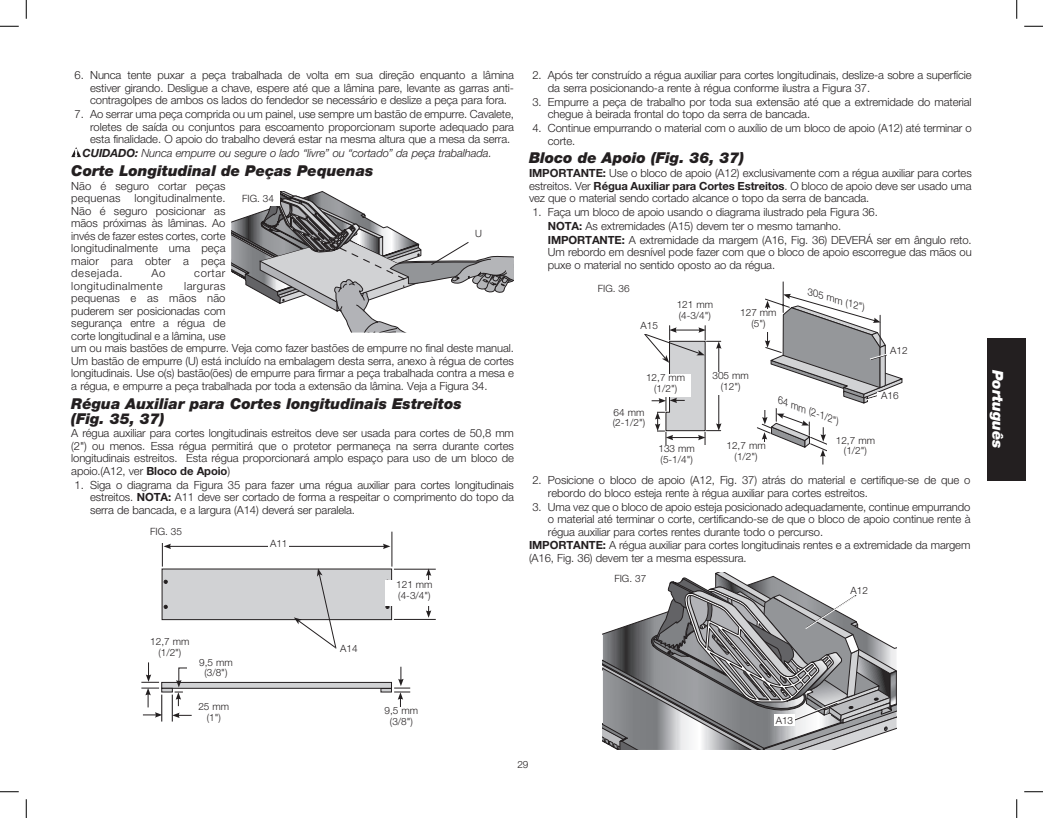
<style>
.page{position:relative;width:1043px;height:818px;background:#fff}
.page>*{position:absolute;margin:0;border:0;box-sizing:border-box;transform-origin:0 0}
._01-Headline{font:italic 900 15px/15px "Helvetica Neue LT Std";color:#231f20}
.t1{font:italic 900 15px "Helvetica Neue LT Std";letter-spacing:-.01em;color:#fff}
._04-BodyList{font:300 11.25px/12.5px "Helvetica Neue LT Std";letter-spacing:-.01em;color:#231f20;text-align:justify}
._03-BodyText{font:300 11.25px/12.5px "Helvetica Neue LT Std";letter-spacing:-.01em;color:#231f20;text-align:justify}
._10-Warning_Caution{font:italic 300 11.25px "Helvetica Neue LT Std";letter-spacing:-.01em;color:#231f20}
._03-BodyText-2{font:300 11.25px "Helvetica Neue LT Std";letter-spacing:.035em;color:#231f20}
.t2{font:italic 300 10.25px "Helvetica Neue LT Std";color:#231f20;scale:.94 1}
.t3{font:300 10px/10.6px "Helvetica Neue LT Std";color:#231f20;text-align:center}
.t4{font:italic 300 10px "Helvetica Neue LT Std";color:#231f20}
.s1{font-weight:700}
.s2{font-size:10px}
</style>
<div class="page">
<div style="left:987px;top:337px;width:38px;height:143px;background:#231f20"></div>
<svg style="left:71px;top:147px;width:10px;height:10px"></svg>
<svg style="left:231px;top:191px;width:283px;height:141px"></svg>
<div style="left:469px;top:229px;width:19px;height:15px;background:#fff"></div>
<div style="left:162px;top:568px;width:230px;height:51px;background:#d1d2d4"></div>
<svg style="left:162px;top:682px;width:230px;height:6px"></svg>
<svg style="left:381px;top:688px;width:11px;height:4px"></svg>
<svg style="left:162px;top:688px;width:10px;height:4px"></svg>
<svg style="left:164px;top:580px;width:4px;height:3px"></svg>
<svg style="left:164px;top:605px;width:4px;height:3px"></svg>
<hr style="left:392px;top:531px;width:1px;height:35px;background:#231f20">
<hr style="left:162px;top:531px;width:1px;height:35px;background:#231f20">
<hr style="left:394px;top:569px;width:42px;height:1px;background:#231f20">
<hr style="left:394px;top:619px;width:42px;height:1px;background:#231f20">
<div style="left:142px;top:527px;width:48px;height:15px;background:#fff"></div>
<svg style="left:294px;top:568px;width:43px;height:81px"></svg>
<hr style="left:169px;top:546px;width:216px;height:1px;background:#231f20">
<svg style="left:163px;top:543px;width:8px;height:6px"></svg>
<svg style="left:383px;top:543px;width:7px;height:6px"></svg>
<div style="left:269px;top:539px;width:20px;height:13px;background:#fff"></div>
<hr style="left:428px;top:574px;width:1px;height:38px;background:#231f20">
<svg style="left:426px;top:610px;width:5px;height:7px"></svg>
<svg style="left:426px;top:568px;width:5px;height:8px"></svg>
<svg style="left:394px;top:666px;width:16px;height:41px"></svg>
<svg style="left:172px;top:667px;width:20px;height:54px"></svg>
<svg style="left:141px;top:662px;width:21px;height:59px"></svg>
<div style="left:188px;top:658px;width:56px;height:21px;background:#fff"></div>
<div style="left:385px;top:580px;width:59px;height:26px;background:#fff"></div>
<hr style="left:718px;top:347px;width:1px;height:78px;background:#231f20">
<svg style="left:716px;top:423px;width:5px;height:7px"></svg>
<svg style="left:716px;top:341px;width:5px;height:8px"></svg>
<svg style="left:644px;top:327px;width:62px;height:113px"></svg>
<svg style="left:761px;top:283px;width:141px;height:181px"></svg>
<div style="left:719px;top:442px;width:54px;height:22px;background:#fff"></div>
<div style="left:736px;top:309px;width:44px;height:22px;background:#fff"></div>
<div style="left:709px;top:372px;width:43px;height:22px;background:#fff"></div>
<svg style="left:603px;top:572px;width:293px;height:178px"></svg>
<div style="left:774px;top:714px;width:20px;height:12px;background:#fff"></div>
<svg style="left:0;top:25px;width:19px;height:2px"></svg>
<svg style="left:1024px;top:25px;width:18px;height:2px"></svg>
<svg style="left:0;top:791px;width:19px;height:1px"></svg>
<svg style="left:1024px;top:791px;width:18px;height:1px"></svg>
<svg style="left:25px;top:0;width:2px;height:19px"></svg>
<svg style="left:25px;top:799px;width:2px;height:19px"></svg>
<svg style="left:1016px;top:0;width:1px;height:19px"></svg>
<svg style="left:1016px;top:799px;width:1px;height:19px"></svg>
<p class="_04-BodyList" style="left:90px;top:69px;width:425px;text-indent:-16px">6. Nunca tente puxar a peça trabalhada de volta em sua direção enquanto a lâmina estiver girando. Desligue a chave, espere até que a lâmina pare, levante as garras anti&shy;contragolpes de ambos os lados do fendedor se necessário e deslize a peça para fora.</p>
<p class="_04-BodyList" style="left:90px;top:108px;width:425px;text-indent:-16px">7. Ao serrar uma peça comprida ou um painel, use sempre um bastão de empurre. Cavalete, roletes de saída ou conjuntos para escoamento proporcionam suporte adequado para esta finalidade. O apoio do trabalho deverá estar na mesma altura que a mesa da serra.</p>
<p class="_10-Warning_Caution" style="left:83px;top:146px;width:410px"><span class="s1">CUIDADO:</span> Nunca empurre ou segure o lado “livre” ou “cortado” da peça trabalhada.</p>
<p class="_01-Headline" style="left:71px;top:163px;width:304px">Corte Longitudinal de Peças Pequenas</p>
<p class="_03-BodyText" style="left:71px;top:179px;width:156px">Não é seguro cortar peças</p>
<p class="t3" style="left:242px;top:193px;width:33px">FIG. 34</p>
<p class="t3" style="left:475px;top:227px;width:8px">U</p>
<p class="_03-BodyText" style="left:71px;top:192px;width:156px">pequenas longitudinalmente.<br>Não é seguro posicionar as mãos próximas às lâminas. Ao invés de fazer estes cortes, corte longitudinalmente uma peça maior para obter a peça desejada.</p>
<p class="_03-BodyText" style="left:151px;top:267px;width:15px">Ao</p>
<p class="_03-BodyText" style="left:194px;top:267px;width:33px">cortar</p>
<p class="_03-BodyText-2" style="left:71px;top:279px;width:93px">longitudinalmente</p>
<p class="_03-BodyText" style="left:71px;top:279px;width:444px;text-align:left;text-indent:113px">larguras<br>pequenas e as mãos não<br>puderem ser posicionadas com<br>segurança entre a régua de<br>corte longitudinal e a lâmina, use<br>um ou mais bastões de empurre. Veja como fazer bastões de empurre no final deste manual.<br>Um bastão de empurre (U) está incluído na embalagem desta serra, anexo à régua de cortes longitudinais. Use o(s) bastão(ões) de empurre para firmar a peça trabalhada contra a mesa e a régua, e empurre a peça trabalhada por toda a extensão da lâmina. Veja a Figura 34.</p>
<p class="_01-Headline" style="left:71px;top:395px;width:392px">Régua Auxiliar para Cortes longitudinais Estreitos (Fig. 35, 37)</p>
<p class="_03-BodyText" style="left:71px;top:427px;width:444px">A régua auxiliar para cortes longitudinais estreitos deve ser usada para cortes de 50,8 mm (2") ou menos. Essa régua permitirá que o protetor permaneça na serra durante cortes longitudinais estreitos. Esta régua proporcionará amplo espaço para uso de um bloco de apoio.(A12, ver <span class="s1">Bloco de Apoio</span>)</p>
<p class="_04-BodyList" style="left:90px;top:478px;width:425px;text-indent:-16px">1. Siga o diagrama da Figura 35 para fazer uma régua auxiliar para cortes longitudinais estreitos. <span class="s1">NOTA:</span> A11 deve ser cortado de forma a respeitar o comprimento do topo da serra de bancada, e a largura (A14) deverá ser paralela.</p>
<p class="t3" style="left:150px;top:525px;width:33px">FIG. 35</p>
<p class="t3" style="left:270px;top:537px;width:19px">A11</p>
<p class="t3" style="left:396px;top:578px;width:38px;text-align:left">121 mm (4-3/4")</p>
<p class="_04-BodyList" style="left:548px;top:69px;width:425px;text-indent:-16px">2. Após ter construído a régua auxiliar para cortes longitudinais, deslize-a sobre a superfície da serra posicionando-a rente à régua conforme ilustra a Figura 37.</p>
<p class="_04-BodyList" style="left:548px;top:95px;width:425px;text-indent:-16px">3. Empurre a peça de trabalho por toda sua extensão até que a extremidade do material chegue à beirada frontal do topo da serra de bancada.</p>
<p class="_04-BodyList" style="left:548px;top:121px;width:425px;text-indent:-16px">4. Continue empurrando o material com o auxílio de um bloco de apoio (A12) até terminar o corte.</p>
<p class="_01-Headline" style="left:529px;top:150px;width:217px">Bloco de Apoio (Fig. 36, 37)</p>
<p class="_03-BodyText" style="left:529px;top:167px;width:444px"><span class="s1">IMPORTANTE:</span> Use o bloco de apoio (A12) exclusivamente com a régua auxiliar para cortes estreitos. Ver <span class="s1">Régua Auxiliar para Cortes Estreitos</span>. O bloco de apoio deve ser usado uma vez que o material sendo cortado alcance o topo da serra de bancada.</p>
<p class="_04-BodyList" style="left:532px;top:205px;width:347px">1. Faça um bloco de apoio usando o diagrama ilustrado pela Figura 36.</p>
<p class="_04-BodyList" style="left:548px;top:219px;width:295px"><span class="s1">NOTA:</span> As extremidades (A15) devem ter o mesmo tamanho.</p>
<p class="_04-BodyList" style="left:548px;top:233px;width:425px"><span class="s1">IMPORTANTE:</span> A extremidade da margem (A16, Fig. 36) DEVERÁ ser em ângulo reto.<br>Um rebordo em desnível pode fazer com que o bloco de apoio escorregue das mãos ou puxe o material no sentido oposto ao da régua.</p>
<p class="t4" style="left:810px;top:285px;width:61px;rotate:16deg">305 mm (12")</p>
<p class="t3" style="left:598px;top:283px;width:33px">FIG. 36</p>
<p class="t3" style="left:676px;top:299px;width:38px;text-align:left">121 mm (4-3/4")</p>
<p class="t3" style="left:740px;top:307px;width:38px">127 mm (5")</p>
<p class="t3" style="left:640px;top:319px;width:19px">A15</p>
<p class="t3" style="left:646px;top:372px;width:41px">12,7 mm (1/2")</p>
<p class="t3" style="left:613px;top:407px;width:34px;text-align:left">64 mm (2-1/2")</p>
<p class="t3" style="left:658px;top:443px;width:38px;text-align:left">133 mm (5-1/4")</p>
<p class="t3" style="left:712px;top:370px;width:38px">305 mm (12")</p>
<p class="t3" style="left:726px;top:440px;width:41px">12,7 mm (1/2")</p>
<p class="t3" style="left:890px;top:345px;width:19px">A12</p>
<p class="t3" style="left:881px;top:390px;width:19px">A16</p>
<p class="t2" style="left:781px;top:394px;width:70px;rotate:20deg">64 mm (2-1/2<span class="s2">")</span></p>
<p class="t3" style="left:835px;top:434px;width:41px">12,7 mm (1/2")</p>
<p class="_04-BodyList" style="left:548px;top:473px;width:424px;text-indent:-16px">2. Posicione o bloco de apoio (A12, Fig. 37) atrás do material e certifique-se de que o rebordo do bloco esteja rente à régua auxiliar para cortes estreitos.</p>
<p class="_04-BodyList" style="left:548px;top:500px;width:424px;text-indent:-16px">3. Uma vez que o bloco de apoio esteja posicionado adequadamente, continue empurrando o material até terminar o corte, certificando-se de que o bloco de apoio continue rente à régua auxiliar para cortes rentes durante todo o percurso.</p>
<p class="_03-BodyText" style="left:529px;top:539px;width:443px"><span class="s1">IMPORTANTE:</span> A régua auxiliar para cortes longitudinais rentes e a extremidade da margem (A16, Fig. 36) devem ter a mesma espessura.</p>
<p class="t3" style="left:614px;top:573px;width:33px">FIG. 37</p>
<p class="t3" style="left:850px;top:585px;width:19px">A12</p>
<p class="t3" style="left:150px;top:635px;width:41px">12,7 mm (1/2")</p>
<p class="t3" style="left:199px;top:656px;width:35px">9,5 mm (3/8")</p>
<p class="t3" style="left:198px;top:700px;width:32px">25 mm (1")</p>
<p class="t3" style="left:340px;top:643px;width:19px">A14</p>
<p class="t3" style="left:384px;top:705px;width:35px">9,5 mm (3/8")</p>
<p class="t3" style="left:775px;top:714px;width:19px">A13</p>
<p class="t3" style="left:517px;top:758px;width:13px">29</p>
<h1 class="t1" style="left:1007px;top:370px;width:80px;rotate:90deg">Português</h1>
</div>
